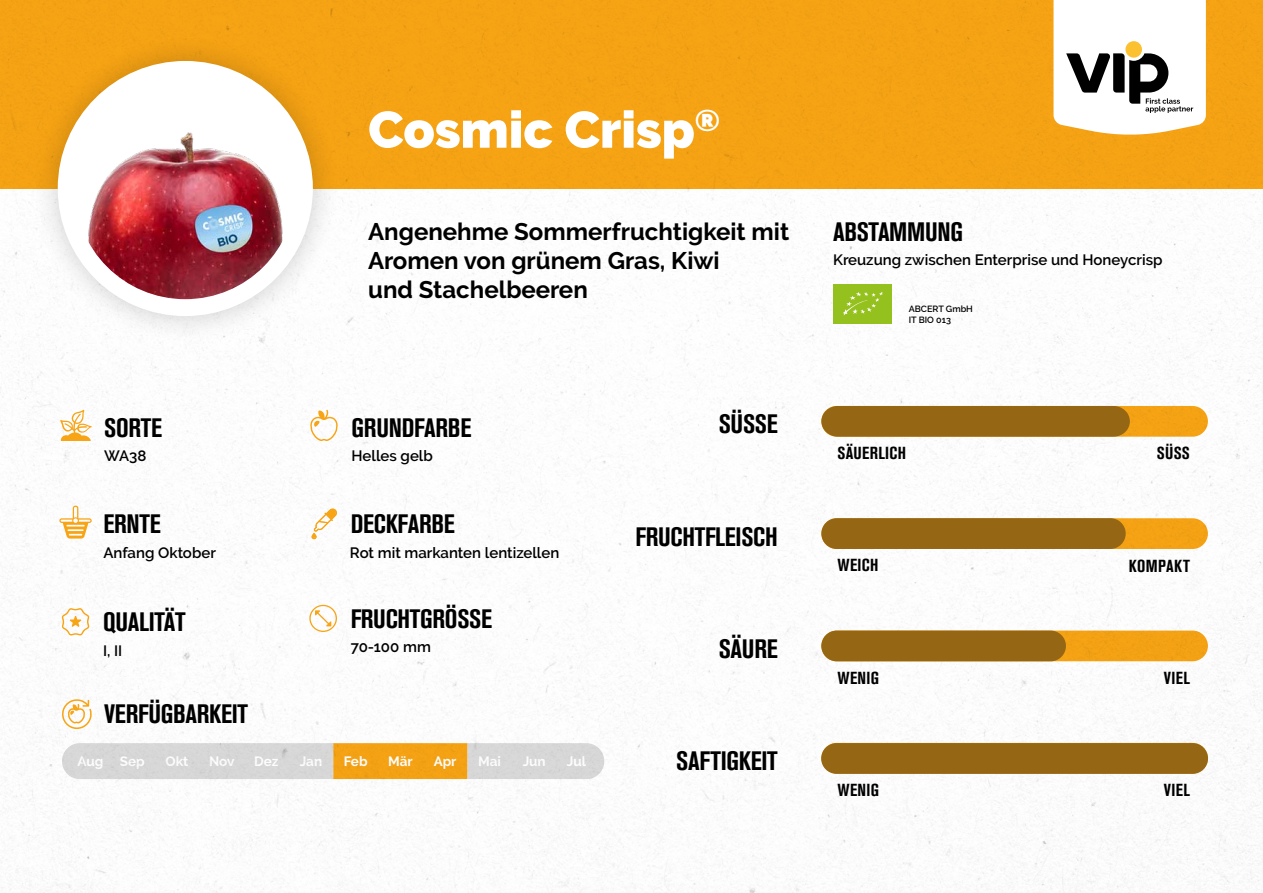
<style>
.page{position:relative;width:1263px;height:893px;background:#fff}
.page>*{position:absolute;margin:0;border:0;box-sizing:border-box;transform-origin:0 0}
.t1{font:900 51.3px "Raleway";color:#fff}
.t2{font:26.4px "Akzidenz Grotesk BQ Bd Cnd Alt";letter-spacing:-.01em;color:#000}
.t3{font:700 24px/28.8px "Raleway";color:#000}
.t4{font:17.25px "Akzidenz Grotesk BQ Bd Cnd Alt";letter-spacing:.02em;color:#000}
.t5{font:600 15px "Raleway";color:#000}
.t6{font:700 13.5px "Raleway";color:#fff}
.t7{font:600 9px/10.8px "Raleway";color:#000}
</style>
<div class="page">
<img style="left:0;top:0;width:1263px;height:893px">
<svg style="left:62px;top:743px;width:542px;height:36px"></svg>
<div style="left:833px;top:284px;width:59px;height:39px;background:#95c11f"></div>
<svg style="left:843px;top:292px;width:40px;height:24px"></svg>
<div style="left:821px;top:406px;width:387px;height:31px;background:#f7a415;border-radius:15px"></div>
<div style="left:821px;top:518px;width:387px;height:31px;background:#f7a415;border-radius:15px"></div>
<div style="left:821px;top:631px;width:387px;height:30px;background:#f7a415;border-radius:15px"></div>
<div style="left:30px;top:33px;width:311px;height:311px;background:#000;opacity:.2"></div>
<div style="left:58px;top:61px;width:255px;height:255px;background:#fff;border-radius:50%"></div>
<svg style="left:60px;top:699px;width:32px;height:30px"></svg>
<svg style="left:62px;top:608px;width:27px;height:27px"></svg>
<svg style="left:308px;top:410px;width:32px;height:31px"></svg>
<svg style="left:309px;top:605px;width:28px;height:27px"></svg>
<svg style="left:311px;top:508px;width:26px;height:31px"></svg>
<svg style="left:60px;top:410px;width:32px;height:31px"></svg>
<svg style="left:59px;top:506px;width:33px;height:33px"></svg>
<svg style="left:1053px;top:0;width:153px;height:135px"></svg>
<div style="left:821px;top:406px;width:309px;height:31px;background:#956614"></div>
<img style="left:75px;top:78px;width:221px;height:221px;border-radius:111px">
<div style="left:821px;top:518px;width:305px;height:31px;background:#956614;border-radius:15px"></div>
<div style="left:821px;top:631px;width:245px;height:30px;background:#956614;border-radius:15px"></div>
<div style="left:821px;top:743px;width:387px;height:31px;background:#956614;border-radius:15px"></div>
<h1 class="t1" style="left:368px;top:100px;width:353px">Cosmic Crisp<sup>®</sup></h1>
<p class="t3" style="left:368px;top:218px;width:423px">Angenehme Sommerfruchtigkeit mit<br>Aromen von grünem Gras, Kiwi<br>und Stachelbeeren</p>
<p class="t2" style="left:833px;top:216px;width:132px">ABSTAMMUNG</p>
<p class="t5" style="left:833px;top:251px;width:331px">Kreuzung zwischen Enterprise und Honeycrisp</p>
<p class="t2" style="left:104px;top:412px;width:59px">SORTE</p>
<p class="t5" style="left:104px;top:447px;width:44px">WA38</p>
<p class="t2" style="left:103px;top:509px;width:59px">ERNTE</p>
<p class="t5" style="left:103px;top:544px;width:114px">Anfang Oktober</p>
<p class="t2" style="left:103px;top:607px;width:84px">QUALITÄT</p>
<p class="t5" style="left:103px;top:642px;width:21px">I, II</p>
<p class="t2" style="left:104px;top:699px;width:145px">VERFÜGBARKEIT</p>
<p class="t2" style="left:351px;top:412px;width:121px">GRUNDFARBE</p>
<p class="t5" style="left:351px;top:447px;width:83px">Helles gelb</p>
<p class="t2" style="left:351px;top:509px;width:106px">DECKFARBE</p>
<p class="t5" style="left:350px;top:544px;width:211px">Rot mit markanten lentizellen</p>
<p class="t2" style="left:351px;top:603px;width:143px">FRUCHTGRÖSSE</p>
<p class="t5" style="left:351px;top:638px;width:82px">70-100 mm</p>
<p class="t6" style="left:78px;top:753px;width:69px">Aug Sep</p>
<p class="t6" style="left:166px;top:753px;width:24px">Okt</p>
<p class="t6" style="left:209px;top:753px;width:27px">Nov</p>
<p class="t6" style="left:254px;top:753px;width:26px">Dez</p>
<p class="t6" style="left:300px;top:753px;width:24px">Jan</p>
<p class="t6" style="left:344px;top:753px;width:25px">Feb</p>
<p class="t6" style="left:388px;top:753px;width:26px">Mär</p>
<p class="t6" style="left:434px;top:753px;width:24px">Apr</p>
<p class="t6" style="left:478px;top:753px;width:24px">Mai</p>
<p class="t6" style="left:523px;top:753px;width:25px">Jun</p>
<p class="t6" style="left:567px;top:753px;width:21px">Jul</p>
<p class="t2" style="left:719px;top:409px;width:60px">SÜSSE</p>
<p class="t2" style="left:635px;top:521px;width:144px">FRUCHTFLEISCH</p>
<p class="t2" style="left:719px;top:634px;width:60px">SÄURE</p>
<p class="t2" style="left:676px;top:746px;width:103px">SAFTIGKEIT</p>
<p class="t7" style="left:909px;top:304px;width:66px">ABCERT GmbH<br>IT BIO 013</p>
<p class="t4" style="left:837px;top:443px;width:70px">SÄUERLICH</p>
<p class="t4" style="left:1157px;top:443px;width:35px">SÜSS</p>
<p class="t4" style="left:837px;top:556px;width:43px">WEICH</p>
<p class="t4" style="left:1129px;top:556px;width:62px">KOMPAKT</p>
<p class="t4" style="left:837px;top:668px;width:43px">WENIG</p>
<p class="t4" style="left:1164px;top:668px;width:27px">VIEL</p>
<p class="t4" style="left:837px;top:780px;width:43px">WENIG</p>
<p class="t4" style="left:1164px;top:780px;width:27px">VIEL</p>
</div>
